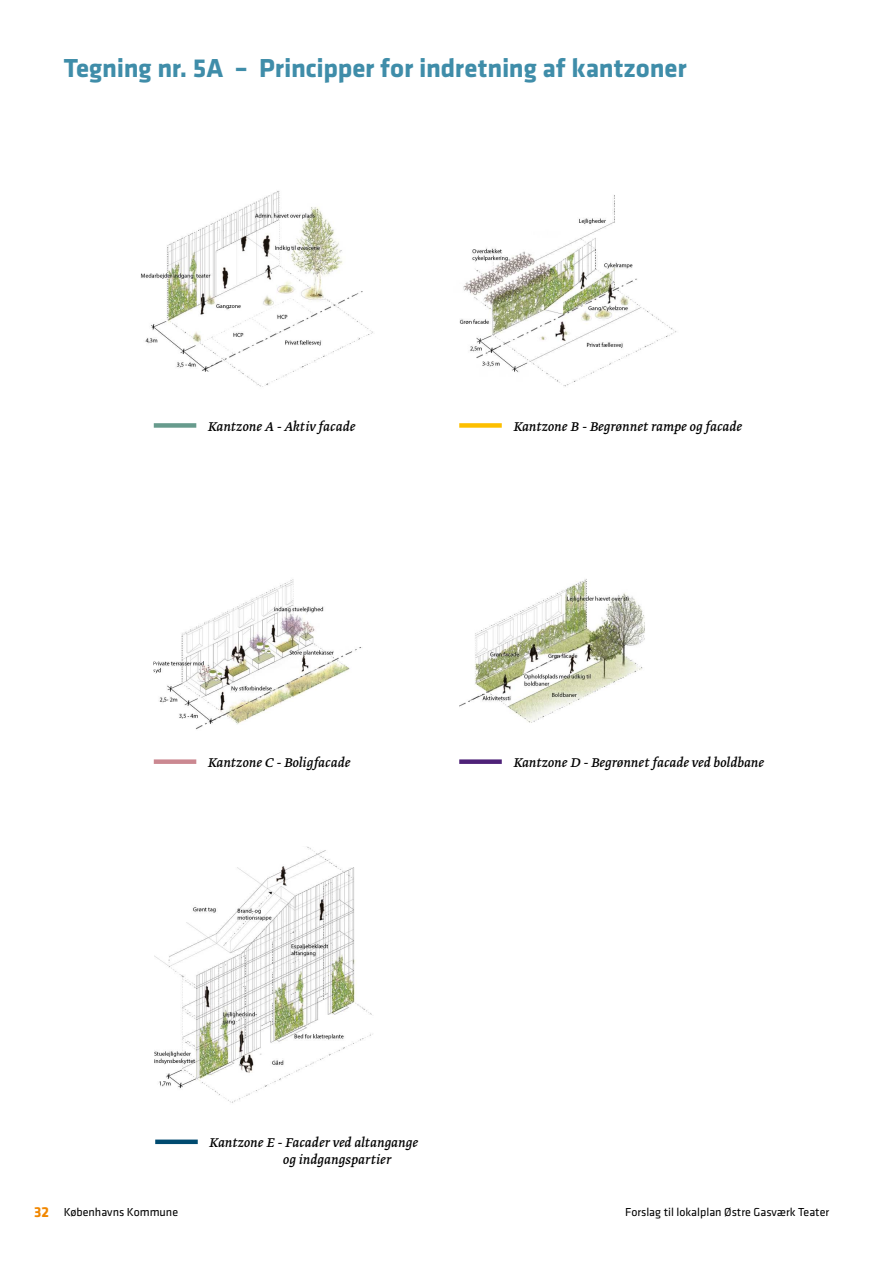
<style>
.page{position:relative;width:893px;height:1263px;background:#fff}
.page>*{position:absolute;margin:0;border:0;box-sizing:border-box;transform-origin:0 0}
.t1{font:700 27px "Klavika";letter-spacing:-.005em;color:#3f8da9}
.t2{font:italic 15px/16.5px "Greta Text";letter-spacing:.005em;color:#000}
.t3{font:12px "Klavika";color:#000}
.s1{font-weight:700;font-size:15px;color:#f18700}
</style>
<div class="page">
<img style="left:459px;top:579px;width:186px;height:144px">
<img style="left:155px;top:846px;width:218px;height:257px">
<div style="left:154px;top:423px;width:42px;height:5px;background:#679b8d"></div>
<div style="left:154px;top:759px;width:42px;height:5px;background:#cb8891"></div>
<div style="left:155px;top:1139px;width:43px;height:5px;background:#004b70"></div>
<div style="left:459px;top:423px;width:43px;height:5px;background:#fdbf00"></div>
<div style="left:459px;top:759px;width:43px;height:5px;background:#4e2178"></div>
<img style="left:140px;top:191px;width:233px;height:196px">
<div style="left:142px;top:366px;width:29px;height:10px;background:#fff"></div>
<img style="left:153px;top:579px;width:209px;height:151px">
<img style="left:459px;top:195px;width:218px;height:192px">
<div style="left:118px;top:353px;width:46px;height:25px;background:#fff"></div>
<h1 class="t1" style="left:64px;top:58px;width:624px">Tegning nr. 5A – Principper for indretning af kantzoner</h1>
<p class="t2" style="left:208px;top:419px;width:149px">Kantzone A - Aktiv facade</p>
<p class="t2" style="left:208px;top:755px;width:144px">Kantzone C - Boligfacade</p>
<p class="t2" style="left:513px;top:419px;width:231px">Kantzone B - Begrønnet rampe og facade</p>
<p class="t2" style="left:513px;top:755px;width:253px">Kantzone D - Begrønnet facade ved boldbane</p>
<p class="t2" style="left:283px;top:1135px;width:136px;text-indent:-74px">Kantzone E - Facader ved altangange og indgangspartier</p>
<p class="t3" style="left:34px;top:1207px;width:146px"><span class="s1">32</span> Københavns Kommune</p>
<p class="t3" style="left:625px;top:1207px;width:206px">Forslag til lokalplan Østre Gasværk Teater</p>
</div>
